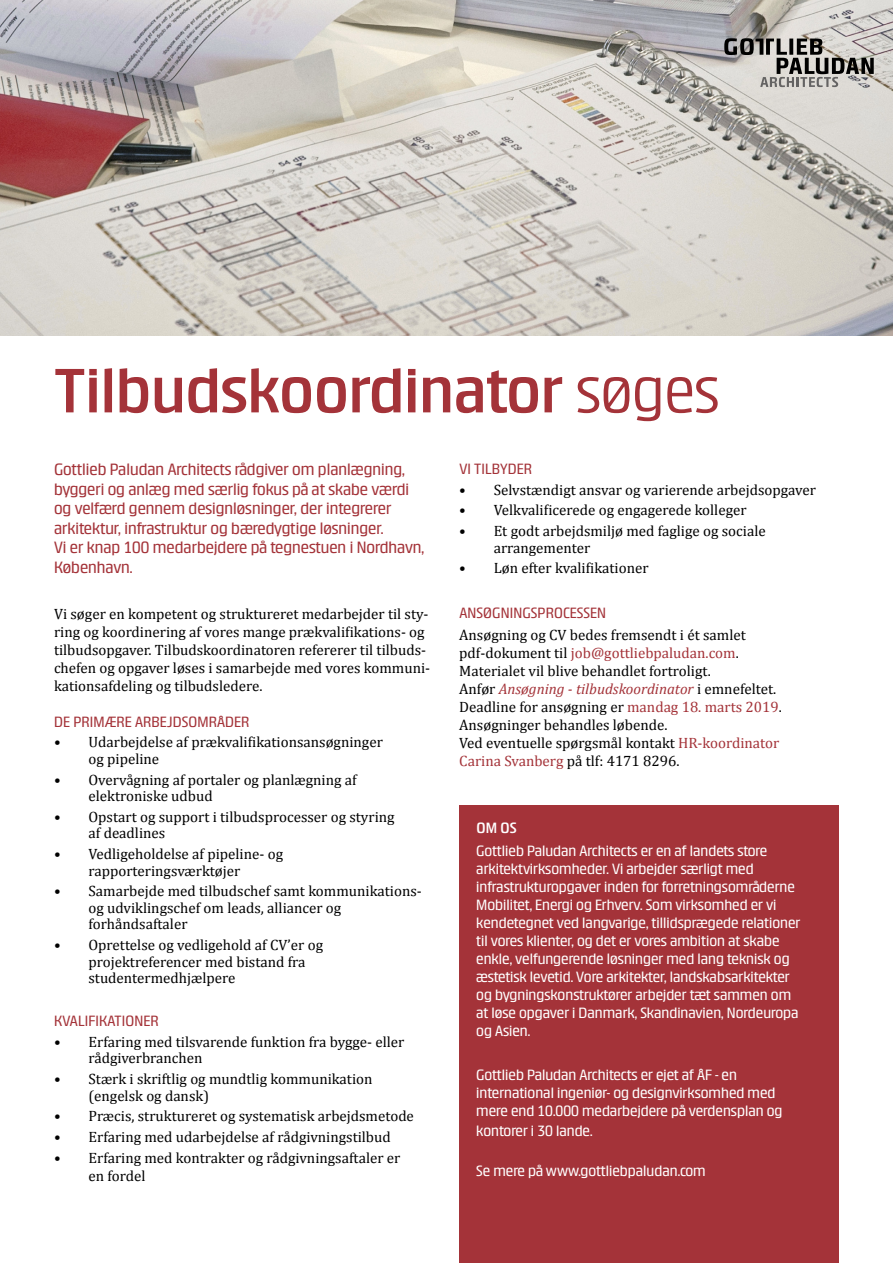
<style>
.page{position:relative;width:893px;height:1263px;background:#fff}
.page>*{position:absolute;margin:0;border:0;box-sizing:border-box;transform-origin:0 0}
.t1{font:600 63px "BT One";color:#a43339}
.t2{font:16.5px/19.5px "BT One";color:#a43339}
.t3{font:15px/18px "Cambria";color:#000}
.t4{font:15px/18px "BT One";color:#fff}
.t5{font:15px "BT One";letter-spacing:.01em;color:#a43339}
.t6{font:600 15px "BT One";color:#fff}
.s1{font-weight:300}
.s2{color:#a43339}
.s3{font-style:italic;color:#a43339}
</style>
<div class="page">
<img style="left:0;top:0;width:893px;height:335px">
<svg style="left:724px;top:38px;width:150px;height:49px;background:#9d9a97"></svg>
<div style="left:459px;top:806px;width:380px;height:457px;background:#a43339"></div>
<h1 class="t1" style="left:54px;top:356px;width:667px">Tilbudskoordinator <span class="s1">søges</span></h1>
<p class="t2" style="left:54px;top:460px;width:372px">Gottlieb Paludan Architects rådgiver om planlægning, byggeri og anlæg med særlig fokus på at skabe værdi og velfærd gennem designløsninger, der integrerer arkitektur, infrastruktur og bæredygtige løsninger.<br>Vi er knap 100 medarbejdere på tegnestuen i Nordhavn, København.</p>
<p class="t3" style="left:54px;top:604px;width:378px">Vi søger en kompetent og struktureret medarbejder til sty&shy;ring og koordinering af vores mange prækvalifikations- og tilbudsopgaver. Tilbudskoordinatoren refererer til tilbuds&shy;chefen og opgaver løses i samarbejde med vores kommuni&shy;kationsafdeling og tilbudsledere.</p>
<p class="t5" style="left:54px;top:713px;width:197px">De primære arbejdsområder</p>
<p class="t3" style="left:88px;top:734px;width:296px;line-height:16.5px;text-indent:-34px">• Udarbejdelse af prækvalifikationsansøgninger og pipeline</p>
<p class="t3" style="left:88px;top:771px;width:270px;line-height:16.5px;text-indent:-34px">• Overvågning af portaler og planlægning af elektroniske udbud</p>
<p class="t3" style="left:88px;top:808px;width:308px;line-height:16.5px;text-indent:-34px">• Opstart og support i tilbudsprocesser og styring af deadlines</p>
<p class="t3" style="left:54px;top:846px;width:231px;line-height:16.5px;text-align:center">• Vedligeholdelse af pipeline- og rapporteringsværktøjer</p>
<p class="t3" style="left:88px;top:883px;width:335px;line-height:16.5px;text-indent:-34px">• Samarbejde med tilbudschef samt kommunikations&shy;og udviklingschef om leads, alliancer og forhåndsaftaler</p>
<p class="t3" style="left:88px;top:937px;width:236px;line-height:16.5px;text-indent:-34px">• Oprettelse og vedligehold af CV’er og projektreferencer med bistand fra studentermedhjælpere</p>
<p class="t5" style="left:54px;top:1013px;width:106px">Kvalifikationer</p>
<p class="t3" style="left:88px;top:1033px;width:317px;line-height:16.5px;text-indent:-34px">• Erfaring med tilsvarende funktion fra bygge- eller rådgiverbranchen</p>
<p class="t3" style="left:88px;top:1071px;width:285px;line-height:16.5px;text-indent:-35px">• Stærk i skriftlig og mundtlig kommunikation (engelsk og dansk)</p>
<p class="t3" style="left:54px;top:1107px;width:361px">• Præcis, struktureret og systematisk arbejdsmetode</p>
<p class="t3" style="left:54px;top:1128px;width:338px">• Erfaring med udarbejdelse af rådgivningstilbud</p>
<p class="t3" style="left:88px;top:1149px;width:313px;text-indent:-34px">• Erfaring med kontrakter og rådgivningsaftaler er en fordel</p>
<p class="t5" style="left:459px;top:460px;width:74px">Vi tilbyder</p>
<p class="t3" style="left:459px;top:480px;width:358px">• Selvstændigt ansvar og varierende arbejdsopgaver</p>
<p class="t3" style="left:459px;top:501px;width:289px">• Velkvalificerede og engagerede kolleger</p>
<p class="t3" style="left:494px;top:523px;width:273px;line-height:16.5px;text-indent:-34px">• Et godt arbejdsmiljø med faglige og sociale arrangementer</p>
<p class="t3" style="left:459px;top:559px;width:191px">• Løn efter kvalifikationer</p>
<p class="t5" style="left:459px;top:604px;width:146px">Ansøgn ingsprocessen</p>
<p class="t3" style="left:459px;top:626px;width:324px">Ansøgning og CV bedes fremsendt i ét samlet pdf-dokument til <span class="s2">job@gottliebpaludan.com</span>.<br>Materialet vil blive behandlet fortroligt.<br>Anfør <span class="s3">Ansøgning - tilbudskoordinator</span> i emnefeltet.<br>Deadline for ansøgning er <span class="s2">mandag 18. marts 2019</span>.<br>Ansøgninger behandles løbende.<br>Ved eventuelle spørgsmål kontakt <span class="s2">HR-koordinator Carina Svanberg</span> på tlf: 4171 8296.</p>
<p class="t6" style="left:476px;top:820px;width:42px">Om os</p>
<p class="t4" style="left:476px;top:841px;width:326px">Gottlieb Paludan Architects er en af landets store arkitektvirksomheder. Vi arbejder særligt med infrastrukturopgaver inden for forretningsområderne Mobilitet, Energi og Erhverv. Som virksomhed er vi kendetegnet ved langvarige, tillidsprægede relationer til vores klienter, og det er vores ambition at skabe enkle, velfungerende løsninger med lang teknisk og æstetisk levetid. Vore arkitekter, landskabsarkitekter og bygningskonstruktører arbejder tæt sammen om at løse opgaver i Danmark, Skandinavien, Nordeuropa og Asien.</p>
<p class="t4" style="left:476px;top:1066px;width:308px">Gottlieb Paludan Architects er ejet af ÅF - en international ingeniør- og designvirksomhed med mere end 10.000 medarbejdere på verdensplan og</p>
<p class="t4" style="left:476px;top:1121px;width:118px">kontorer i 30 lande.</p>
<p class="t4" style="left:476px;top:1162px;width:231px">Se mere på www.gottliebpaludan.com</p>
</div>
